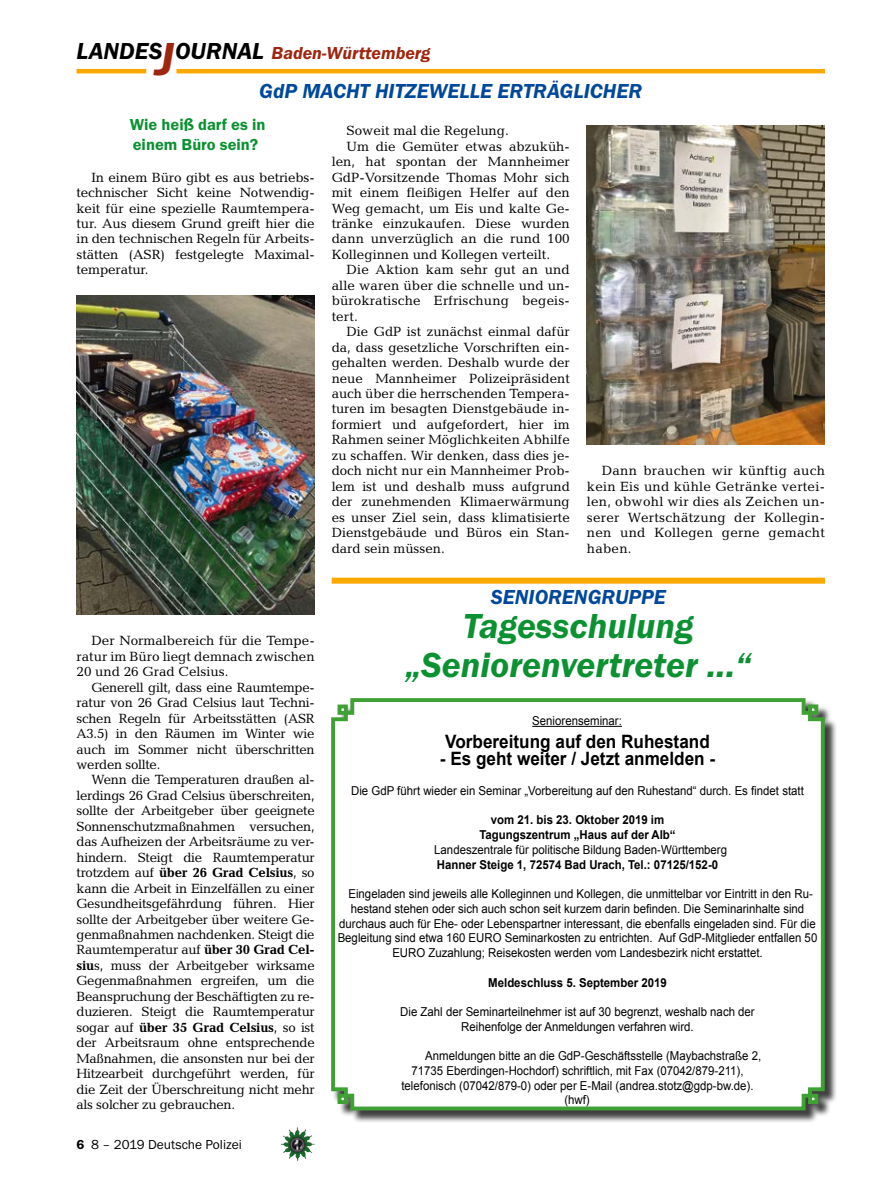
<style>
.page{position:relative;width:893px;height:1191px;background:#fff}
.page>*{position:absolute;margin:0;border:0;box-sizing:border-box;transform-origin:0 0}
._03__HEADLINE_2spalt{font:italic 600 36px/39px "Franklin Gothic Itc T";color:#0c9132;text-align:center}
.t1{font:italic 600 24px "Franklin Gothic Itc T";color:#000}
._01__RUBRIKENZEILE_o{font:italic 600 21px "Franklin Gothic Itc T";color:#00489c}
._01__RUBRIKENZEILE_m{font:italic 600 21px "Franklin Gothic Itc T";color:#00489c}
.t2{font:700 18.45px "Arial";color:#000;scale:.93 1}
.t3{font:italic 600 18px "Franklin Gothic Itc T";color:#9e260f}
._14__ZÜ_A_1-zeilig{font:600 16.5px/19.5px "Franklin Gothic Itc T";color:#0c9132}
._09__GRUNDTEXT___Blo{font:13.5px/15.5px "Candida";color:#000;text-align:justify}
.t4{font:13.5px "Franklin Gothic Itc T";color:#000}
.t5{font:12.3px/14.7px "Arial";color:#000;text-align:center;scale:.93 1}
.t6{font:700 12.3px/14.7px "Arial";color:#000;text-align:center;scale:.93 1}
.s1{font-size:48px;color:#9e260f}
.s2{font-weight:700}
.s3{font-weight:600}
.s4{font-weight:400}
</style>
<div class="page">
<img style="left:281px;top:1128px;width:16px;height:24px">
<hr style="left:77px;top:69px;width:69px;height:4px;background:#f9a900">
<hr style="left:176px;top:69px;width:649px;height:4px;background:#f9a900">
<img style="left:77px;top:296px;width:238px;height:318px">
<img style="left:586px;top:126px;width:239px;height:318px">
<div style="left:332px;top:699px;width:505px;height:424px;background:#000;opacity:.75"></div>
<svg style="left:331px;top:698px;width:496px;height:414px"></svg>
<div style="left:332px;top:577px;width:493px;height:6px;background:#f9a900"></div>
<p class="t1" style="left:77px;top:37px;width:189px">LANDES<span class="s1">J</span>OURNAL</p>
<p class="t3" style="left:272px;top:42px;width:160px">Baden-Württemberg</p>
<p class="_01__RUBRIKENZEILE_o" style="left:259px;top:79px;width:384px">GdP MACHT HITZEWELLE ERTRÄGLICHER</p>
<p class="_14__ZÜ_A_1-zeilig" style="left:130px;top:115px;width:137px">Wie heiß darf es in einem Büro sein?</p>
<p class="_09__GRUNDTEXT___Blo" style="left:77px;top:169px;width:240px;text-indent:15px">In einem Büro gibt es aus betriebs&shy;technischer Sicht keine Notwendig&shy;keit für eine spezielle Raumtempera&shy;tur. Aus diesem Grund greift hier die in den technischen Regeln für Arbeits&shy;stätten (ASR) festgelegte Maximal&shy;temperatur.</p>
<p class="_09__GRUNDTEXT___Blo" style="left:77px;top:633px;width:240px;text-indent:15px">Der Normalbereich für die Tempe&shy;ratur im Büro liegt demnach zwischen 20 und 26 Grad Celsius.</p>
<p class="_09__GRUNDTEXT___Blo" style="left:77px;top:679px;width:240px;text-indent:15px">Generell gilt, dass eine Raumtempe&shy;ratur von 26 Grad Celsius laut Techni&shy;schen Regeln für Arbeitsstätten (ASR A3.5) in den Räumen im Winter wie auch im Sommer nicht überschritten werden sollte.</p>
<p class="_09__GRUNDTEXT___Blo" style="left:77px;top:772px;width:240px;text-indent:15px">Wenn die Temperaturen draußen al&shy;lerdings 26 Grad Celsius überschreiten, sollte der Arbeitgeber über geeignete Sonnenschutzmaßnahmen versuchen, das Aufheizen der Arbeitsräume zu ver&shy;hindern. Steigt die Raumtemperatur trotzdem auf <span class="s2">über 26 Grad Celsius</span>, so kann die Arbeit in Einzelfällen zu einer Gesundheitsgefährdung führen. Hier sollte der Arbeitgeber über weitere Ge&shy;genmaßnahmen nachdenken. Steigt die Raumtemperatur auf <span class="s2">über 30 Grad Cel&shy;siu</span>s, muss der Arbeitgeber wirksame Gegenmaßnahmen ergreifen, um die Beanspruchung der Beschäftigten zu re&shy;duzieren. Steigt die Raumtemperatur sogar auf <span class="s2">über 35 Grad Celsius</span>, so ist der Arbeitsraum ohne entsprechende Maßnahmen, die ansonsten nur bei der Hitzearbeit durchgeführt werden, für die Zeit der Überschreitung nicht mehr als solcher zu gebrauchen.</p>
<p class="t4" style="left:77px;top:1136px;width:167px"><span class="s3">6</span> 8 – 2019 Deutsche Polizei</p>
<p class="_09__GRUNDTEXT___Blo" style="left:347px;top:123px;width:164px">Soweit mal die Regelung.</p>
<p class="_09__GRUNDTEXT___Blo" style="left:332px;top:138px;width:240px;text-indent:15px">Um die Gemüter etwas abzuküh&shy;len, hat spontan der Mannheimer GdP-Vorsitzende Thomas Mohr sich mit einem fleißigen Helfer auf den Weg gemacht, um Eis und kalte Ge&shy;tränke einzukaufen. Diese wurden dann unverzüglich an die rund 100<br>Kolleginnen und Kollegen verteilt.</p>
<p class="_09__GRUNDTEXT___Blo" style="left:332px;top:262px;width:240px;text-indent:15px">Die Aktion kam sehr gut an und alle waren über die schnelle und un&shy;bürokratische Erfrischung begeis&shy;tert.</p>
<p class="_09__GRUNDTEXT___Blo" style="left:332px;top:324px;width:240px;text-indent:15px">Die GdP ist zunächst einmal dafür da, dass gesetzliche Vorschriften ein&shy;gehalten werden. Deshalb wurde der neue Mannheimer Polizeipräsident auch über die herrschenden Tempera&shy;turen im besagten Dienstgebäude in&shy;formiert und aufgefordert, hier im Rahmen seiner Möglichkeiten Abhilfe zu schaffen. Wir denken, dass dies je&shy;doch nicht nur ein Mannheimer Prob&shy;lem ist und deshalb muss aufgrund der zunehmenden Klimaerwärmung es unser Ziel sein, dass klimatisierte Dienstgebäude und Büros ein Stan&shy;dard sein müssen.</p>
<p class="_09__GRUNDTEXT___Blo" style="left:587px;top:463px;width:240px;text-indent:15px">Dann brauchen wir künftig auch kein Eis und kühle Getränke vertei&shy;len, obwohl wir dies als Zeichen un&shy;serer Wertschätzung der Kollegin&shy;nen und Kollegen gerne gemacht haben.</p>
<p class="_01__RUBRIKENZEILE_m" style="left:491px;top:584px;width:176px">SENIORENGRUPPE</p>
<p class="_03__HEADLINE_2spalt" style="left:405px;top:606px;width:347px">Tagesschulung „Seniorenvertreter ...“</p>
<p class="t5" style="left:532px;top:713px;width:98px">Seniorenseminar:</p>
<p class="t2" style="left:445px;top:729px;width:286px">Vorbereitung auf den Ruhestand</p>
<p class="t2" style="left:440px;top:746px;width:298px">- Es geht weiter / Jetzt anmelden -</p>
<p class="t5" style="left:351px;top:783px;width:488px">Die GdP führt wieder ein Seminar „Vorbereitung auf den Ruhestand“ durch. Es findet statt</p>
<p class="t6" style="left:434px;top:813px;width:316px">vom 21. bis 23. Oktober 2019 im<br>Tagungszentrum „Haus auf der Alb“<br><span class="s4">Landeszentrale für politische Bildung Baden-Württemberg </span>Hanner Steige 1, 72574 Bad Urach, Tel.: 07125/152-0</p>
<p class="t5" style="left:338px;top:886px;width:517px">Eingeladen sind jeweils alle Kolleginnen und Kollegen, die unmittelbar vor Eintritt in den Ru&shy;hestand stehen oder sich auch schon seit kurzem darin befinden. Die Seminarinhalte sind durchaus auch für Ehe- oder Lebenspartner interessant, die ebenfalls eingeladen sind. Für die Begleitung sind etwa 160 EURO Seminarkosten zu entrichten. Auf GdP-Mitglieder entfallen 50<br>EURO Zuzahlung; Reisekosten werden vom Landesbezirk nicht erstattet.</p>
<p class="t6" style="left:488px;top:975px;width:193px">Meldeschluss 5. September 2019</p>
<p class="t5" style="left:400px;top:1004px;width:383px">Die Zahl der Seminarteilnehmer ist auf 30 begrenzt, weshalb nach der<br>Reihenfolge der Anmeldungen verfahren wird.</p>
<p class="t5" style="left:425px;top:1048px;width:363px">Anmeldungen bitte an die GdP-Geschäftsstelle (Maybachstraße 2,</p>
<p class="t5" style="left:411px;top:1063px;width:359px">71735 Eberdingen-Hochdorf) schriftlich, mit Fax (07042/879-211),</p>
<p class="t5" style="left:401px;top:1078px;width:380px">telefonisch (07042/879-0) oder per E-Mail (andrea.stotz@gdp-bw.de).</p>
<p class="t5" style="left:564px;top:1093px;width:29px">(hwf)</p>
</div>
